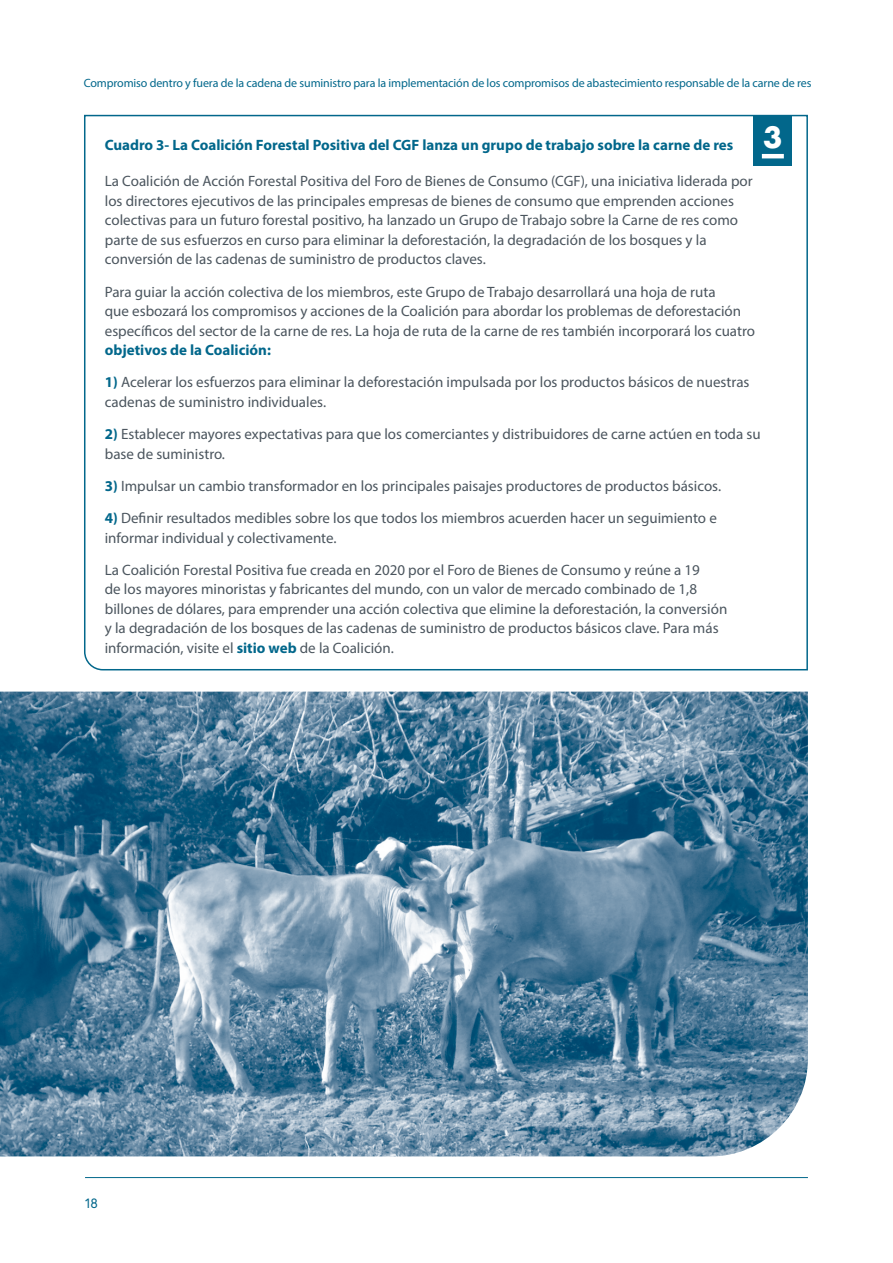
<style>
.page{position:relative;width:893px;height:1263px;background:#fff}
.page>*{position:absolute;margin:0;border:0;box-sizing:border-box;transform-origin:0 0}
.t1{font:15px/19.5px "Myriad Pro";color:#4b555e}
.t2{font:700 15px "Myriad Pro";color:#02678b}
.t3{font:13.5px "Europa";color:#02678b}
.t4{font:12px "Myriad Pro";letter-spacing:-.01em;color:#02678b}
.s1{font-weight:700;color:#02678b}
</style>
<div class="page">
<hr style="left:85px;top:1177px;width:723px;height:1px;background:#02678b">
<svg style="left:84px;top:114px;width:724px;height:557px"></svg>
<img style="left:0;top:692px;width:808px;height:464px">
<div style="left:754px;top:115px;width:38px;height:50px;background:#02678b"></div>
<hr style="left:762px;top:154px;width:22px;height:4px;background:#fff">
<p class="t4" style="left:84px;top:76px;width:729px">Compromiso dentro y fuera de la cadena de suministro para la implementación de los compromisos de abastecimiento responsable de la carne de res</p>
<p class="t2" style="left:105px;top:136px;width:679px">Cuadro 3- La Coalición Forestal Positiva del CGF lanza un grupo de trabajo sobre la carne de res <sup>3</sup></p>
<p class="t1" style="left:105px;top:171px;width:649px">La Coalición de Acción Forestal Positiva del Foro de Bienes de Consumo (CGF), una iniciativa liderada por los directores ejecutivos de las principales empresas de bienes de consumo que emprenden acciones colectivas para un futuro forestal positivo, ha lanzado un Grupo de Trabajo sobre la Carne de res como parte de sus esfuerzos en curso para eliminar la deforestación, la degradación de los bosques y la conversión de las cadenas de suministro de productos claves.</p>
<p class="t1" style="left:105px;top:281px;width:652px">Para guiar la acción colectiva de los miembros, este Grupo de Trabajo desarrollará una hoja de ruta<br>que esbozará los compromisos y acciones de la Coalición para abordar los problemas de deforestación específicos del sector de la carne de res. La hoja de ruta de la carne de res también incorporará los cuatro</p>
<p class="t2" style="left:105px;top:340px;width:168px">objetivos de la Coalición:</p>
<p class="t1" style="left:105px;top:372px;width:646px"><span class="s1">1)</span> Acelerar los esfuerzos para eliminar la deforestación impulsada por los productos básicos de nuestras cadenas de suministro individuales.</p>
<p class="t1" style="left:105px;top:424px;width:657px"><span class="s1">2)</span> Establecer mayores expectativas para que los comerciantes y distribuidores de carne actúen en toda su base de suministro.</p>
<p class="t1" style="left:105px;top:476px;width:618px"><span class="s1">3)</span> Impulsar un cambio transformador en los principales paisajes productores de productos básicos.</p>
<p class="t1" style="left:105px;top:508px;width:613px"><span class="s1">4)</span> Definir resultados medibles sobre los que todos los miembros acuerden hacer un seguimiento e informar individual y colectivamente.</p>
<p class="t1" style="left:105px;top:560px;width:624px">La Coalición Forestal Positiva fue creada en 2020 por el Foro de Bienes de Consumo y reúne a 19<br>de los mayores minoristas y fabricantes del mundo, con un valor de mercado combinado de 1,8 billones de dólares, para emprender una acción colectiva que elimine la deforestación, la conversión y la degradación de los bosques de las cadenas de suministro de productos básicos clave. Para más información, visite el <span class="s1">sitio web</span> de la Coalición.</p>
<p class="t3" style="left:85px;top:1195px;width:14px">18</p>
</div>
